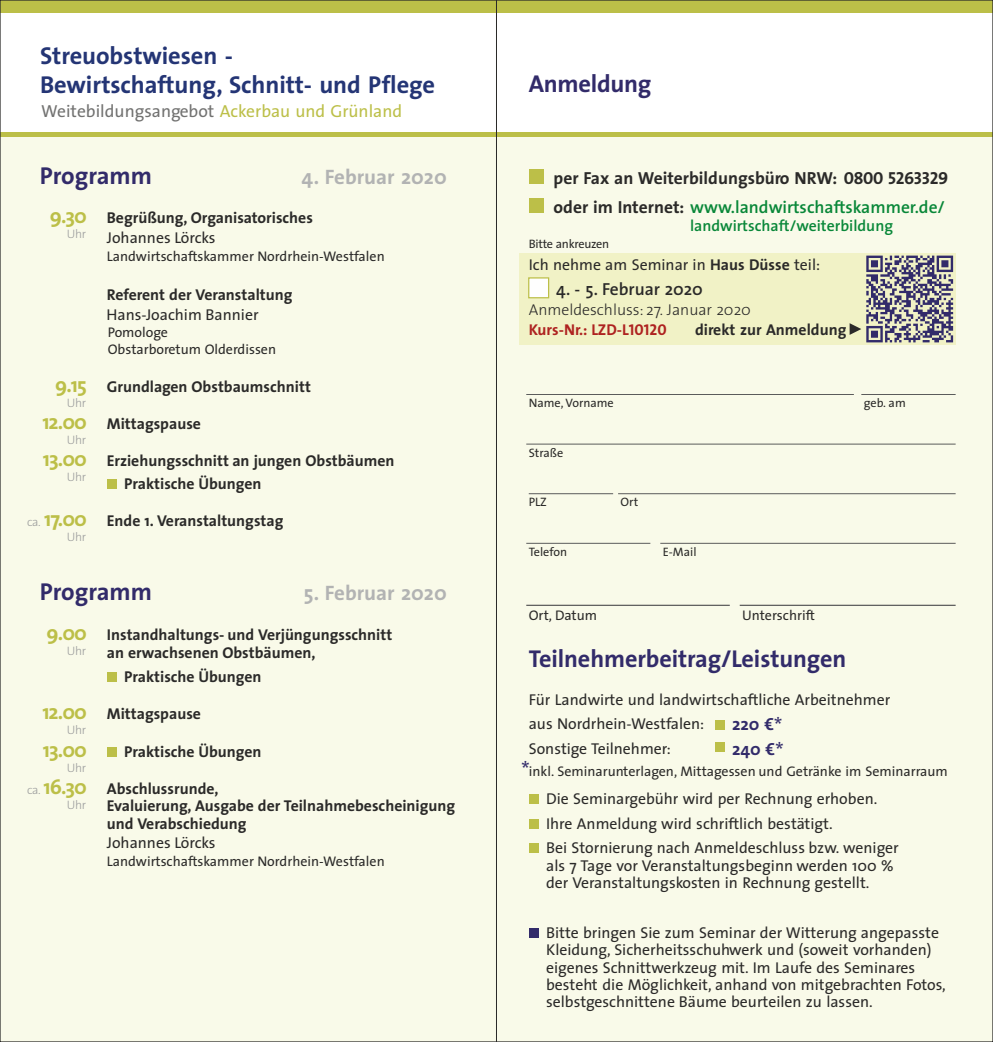
<style>
.page{position:relative;width:993px;height:1042px;background:#fff}
.page>*{position:absolute;margin:0;border:0;box-sizing:border-box;transform-origin:0 0}
.t1{font:700 24.5px "The Sans";letter-spacing:-.005em;color:#322b6a}
.t2{font:700 24.5px/28.7px "The Sans";letter-spacing:-.005em;color:#243575}
.t3{font:700 21px/37.3px "The Sans";letter-spacing:-.045em;color:#bcbf48;text-align:right}
.t4{font:700 21px "The Sans";color:#b2b3b3}
.t5{font:700 17.5px/29.8px "The Sans";color:#2b2a29}
.t6{font:17.5px "The Sans";color:#727271}
.t7{font:600 17.5px "The Sans";color:#2b2a29}
.t8{font:700 17.5px/24.8px "The Sans";letter-spacing:-.01em;color:#322b6a}
.t9{font:15.75px/17.3px "The Sans";color:#2b2a29}
.t10{font:700 15.75px/17.3px "The Sans";color:#2b2a29}
.t11{font:300 15.75px "The Sans";color:#2b2a29}
.t12{font:600 15.75px "The Sans";color:#088738}
.t13{font:15.75px "The Sans Bold Caps";color:#ae2220}
.t14{font:14px/16.4px "The Sans";color:#2b2a29}
.t15{font:12.25px "The Sans";color:#2b2a29}
.t16{font:300 12.25px "The Sans";letter-spacing:-.02em;color:#9d9e9e}
.t17{font:12.25px "The Sans";letter-spacing:-.02em;color:#2b2a29}
.s1{color:#bcbf48}
.s2{font-weight:300;font-size:12.25px;color:#9d9e9e}
.s3{font-family:"The Sans Bold Caps";font-weight:400}
.s4{font-weight:600;color:#088738}
.s5{font-weight:700}
.s6{font-family:"The Sans";font-weight:700}
.s7{font-family:"Humanist 777 BT Bold B";font-weight:400}
</style>
<div class="page">
<div style="left:0;top:134px;width:992px;height:908px;background:#f9fae9"></div>
<div style="left:0;top:0;width:992px;height:13px;background:#bcbf48"></div>
<div style="left:0;top:132px;width:992px;height:5px;background:#bcbf48"></div>
<div style="left:519px;top:253px;width:436px;height:92px;background:#f1f2c6"></div>
<div style="left:528px;top:794px;width:10px;height:10px;background:#bcbf48"></div>
<div style="left:528px;top:819px;width:10px;height:10px;background:#bcbf48"></div>
<div style="left:528px;top:843px;width:10px;height:10px;background:#bcbf48"></div>
<div style="left:528px;top:928px;width:10px;height:10px;background:#322b6a"></div>
<svg style="left:528px;top:277px;width:22px;height:22px"></svg>
<div style="left:528px;top:169px;width:15px;height:15px;background:#bcbf48"></div>
<div style="left:528px;top:199px;width:15px;height:14px;background:#bcbf48"></div>
<div style="left:107px;top:479px;width:10px;height:10px;background:#bcbf48"></div>
<div style="left:107px;top:672px;width:10px;height:10px;background:#bcbf48"></div>
<div style="left:107px;top:747px;width:10px;height:10px;background:#bcbf48"></div>
<hr style="left:528px;top:493px;width:85px;height:1px;background:#5b5b5b">
<hr style="left:526px;top:444px;width:429px;height:1px;background:#5b5b5b">
<hr style="left:526px;top:543px;width:124px;height:1px;background:#5b5b5b">
<hr style="left:526px;top:605px;width:203px;height:1px;background:#5b5b5b">
<hr style="left:618px;top:493px;width:337px;height:1px;background:#5b5b5b">
<hr style="left:660px;top:543px;width:295px;height:1px;background:#5b5b5b">
<hr style="left:739px;top:605px;width:216px;height:1px;background:#5b5b5b">
<hr style="left:526px;top:394px;width:327px;height:1px;background:#5b5b5b">
<hr style="left:861px;top:394px;width:94px;height:1px;background:#5b5b5b">
<div style="left:714px;top:720px;width:10px;height:10px;background:#bcbf48"></div>
<div style="left:714px;top:742px;width:10px;height:10px;background:#bcbf48"></div>
<svg style="left:849px;top:256px;width:104px;height:86px"></svg>
<h1 class="t2" style="left:40px;top:46px;width:396px">Streuobstwiesen -<br>Bewirtschaftung, Schnitt- und Pflege</h1>
<p class="t6" style="left:41px;top:105px;width:362px">Weitebildungsangebot <span class="s1">Ackerbau und Grünland</span></p>
<h1 class="t1" style="left:40px;top:167px;width:114px">Programm</h1>
<h2 class="t4" style="left:301px;top:169px;width:147px">4. Februar 2020</h2>
<h2 class="t3" style="left:50px;top:201px;width:39px">9.30</h2>
<p class="t16" style="left:67px;top:230px;width:21px">Uhr</p>
<p class="t10" style="left:107px;top:212px;width:207px">Begrüßung, Organisatorisches</p>
<p class="t9" style="left:107px;top:232px;width:110px">Johannes Lörcks</p>
<p class="t14" style="left:107px;top:250px;width:279px">Landwirtschaftskammer Nordrhein-Westfalen</p>
<p class="t10" style="left:107px;top:289px;width:187px">Referent der Veranstaltung</p>
<p class="t9" style="left:107px;top:309px;width:153px">Hans-Joachim Bannier</p>
<p class="t14" style="left:108px;top:327px;width:170px">Pomologe<br>Obstarboretum Olderdissen</p>
<h2 class="t3" style="left:42px;top:370px;width:46px">9.15<br>12.00</h2>
<p class="t16" style="left:67px;top:399px;width:21px">Uhr</p>
<p class="t16" style="left:67px;top:436px;width:21px">Uhr</p>
<p class="t10" style="left:107px;top:381px;width:205px">Grundlagen Obstbaumschnitt</p>
<p class="t10" style="left:107px;top:418px;width:96px">Mittagspause</p>
<h2 class="t3" style="left:43px;top:444px;width:46px">13.00</h2>
<p class="t16" style="left:67px;top:473px;width:21px">Uhr</p>
<p class="t10" style="left:107px;top:455px;width:289px">Erziehungsschnitt an jungen Obstbäumen</p>
<p class="t10" style="left:124px;top:477px;width:139px">Praktische Übungen</p>
<h2 class="t3" style="left:44px;top:504px;width:44px">17.00</h2>
<p class="t16" style="left:27px;top:518px;width:15px">ca.</p>
<p class="t16" style="left:67px;top:533px;width:21px">Uhr</p>
<p class="t10" style="left:107px;top:514px;width:178px">Ende 1. Veranstaltungstag</p>
<h1 class="t1" style="left:40px;top:584px;width:114px">Programm</h1>
<h2 class="t4" style="left:304px;top:586px;width:144px">5. Februar 2020</h2>
<h2 class="t3" style="left:47px;top:618px;width:42px">9.00</h2>
<p class="t16" style="left:67px;top:647px;width:21px">Uhr</p>
<h2 class="t3" style="left:42px;top:697px;width:46px;text-align:left">12.00<br>13.00</h2>
<p class="t16" style="left:67px;top:726px;width:21px">Uhr</p>
<p class="t16" style="left:67px;top:763px;width:21px">Uhr</p>
<h2 class="t3" style="left:27px;top:771px;width:61px"><span class="s2">ca.</span> 16.30</h2>
<p class="t16" style="left:67px;top:800px;width:21px">Uhr</p>
<p class="t10" style="left:107px;top:628px;width:287px;line-height:18.4px">Instandhaltungs- und Verjüngungsschnitt an erwachsenen Obstbäumen,</p>
<p class="t10" style="left:124px;top:671px;width:139px">Praktische Übungen</p>
<p class="t10" style="left:107px;top:708px;width:96px">Mittagspause</p>
<p class="t10" style="left:124px;top:745px;width:139px">Praktische Übungen</p>
<p class="t10" style="left:107px;top:782px;width:350px">Abschlussrunde,<br>Evaluierung, Ausgabe der Teilnahmebescheinigung und Verabschiedung</p>
<p class="t9" style="left:107px;top:837px;width:110px">Johannes Lörcks</p>
<p class="t14" style="left:107px;top:855px;width:279px">Landwirtschaftskammer Nordrhein-Westfalen</p>
<h1 class="t1" style="left:528px;top:75px;width:124px">Anmeldung</h1>
<p class="t5" style="left:553px;top:166px;width:396px">per Fax an Weiterbildungsbüro NRW: <span class="s3">0800 5263329 </span>oder im Internet: <span class="s4">www.landwirtschaftskammer.de/</span></p>
<p class="t12" style="left:690px;top:221px;width:204px">landwirtschaft/weiterbildung</p>
<p class="t17" style="left:528px;top:240px;width:82px">Bitte ankreuzen</p>
<p class="t9" style="left:528px;top:259px;width:293px">Ich nehme am Seminar in <span class="s5">Haus Düsse</span> teil:</p>
<p class="t7" style="left:556px;top:283px;width:148px">4. - 5. Februar 2020</p>
<p class="t13" style="left:528px;top:324px;width:139px"><span class="s6">Kurs-Nr.:</span> LZD-L10120</p>
<p class="t11" style="left:528px;top:304px;width:224px">Anmeldeschluss: 27. Januar 2020</p>
<p class="t10" style="left:695px;top:323px;width:153px">direkt zur Anmeldung</p>
<p class="t15" style="left:528px;top:399px;width:87px">Name, Vorname</p>
<p class="t15" style="left:863px;top:399px;width:43px">geb. am</p>
<p class="t15" style="left:528px;top:448px;width:36px">Straße</p>
<p class="t15" style="left:528px;top:498px;width:20px">PLZ</p>
<p class="t15" style="left:620px;top:498px;width:19px">Ort</p>
<p class="t15" style="left:528px;top:547px;width:40px">Telefon</p>
<p class="t15" style="left:662px;top:547px;width:35px">E-Mail</p>
<p class="t14" style="left:528px;top:609px;width:70px">Ort, Datum</p>
<p class="t14" style="left:742px;top:609px;width:74px">Unterschrift</p>
<h1 class="t1" style="left:528px;top:651px;width:319px">Teilnehmerbeitrag/Leistungen</h1>
<p class="t9" style="left:528px;top:693px;width:363px">Für Landwirte und landwirtschaftliche Arbeitnehmer</p>
<p class="t9" style="left:528px;top:743px;width:143px">Sonstige Teilnehmer:</p>
<p class="t8" style="left:732px;top:714px;width:53px">220 €<span class="s7">*<br></span>240 €<span class="s7">*</span></p>
<p class="t9" style="left:528px;top:718px;width:177px">aus Nordrhein-Westfalen:</p>
<p class="t14" style="left:521px;top:766px;width:428px"><sup>*</sup>inkl. Seminarunterlagen, Mittagessen und Getränke im Seminarraum</p>
<p class="t9" style="left:546px;top:788px;width:354px;line-height:24.8px">Die Seminargebühr wird per Rechnung erhoben.<br>Ihre Anmeldung wird schriftlich bestätigt.<br>Bei Stornierung nach Anmeldeschluss bzw. weniger</p>
<p class="t9" style="left:546px;top:859px;width:349px">als 7 Tage vor Veranstaltungsbeginn werden 100 % der Veranstaltungskosten in Rechnung gestellt.</p>
<p class="t9" style="left:546px;top:926px;width:401px">Bitte bringen Sie zum Seminar der Witterung angepasste Kleidung, Sicherheitsschuhwerk und (soweit vorhanden) eigenes Schnittwerkzeug mit. Im Laufe des Seminares besteht die Möglichkeit, anhand von mitgebrachten Fotos, selbstgeschnittene Bäume beurteilen zu lassen.</p>
</div>
